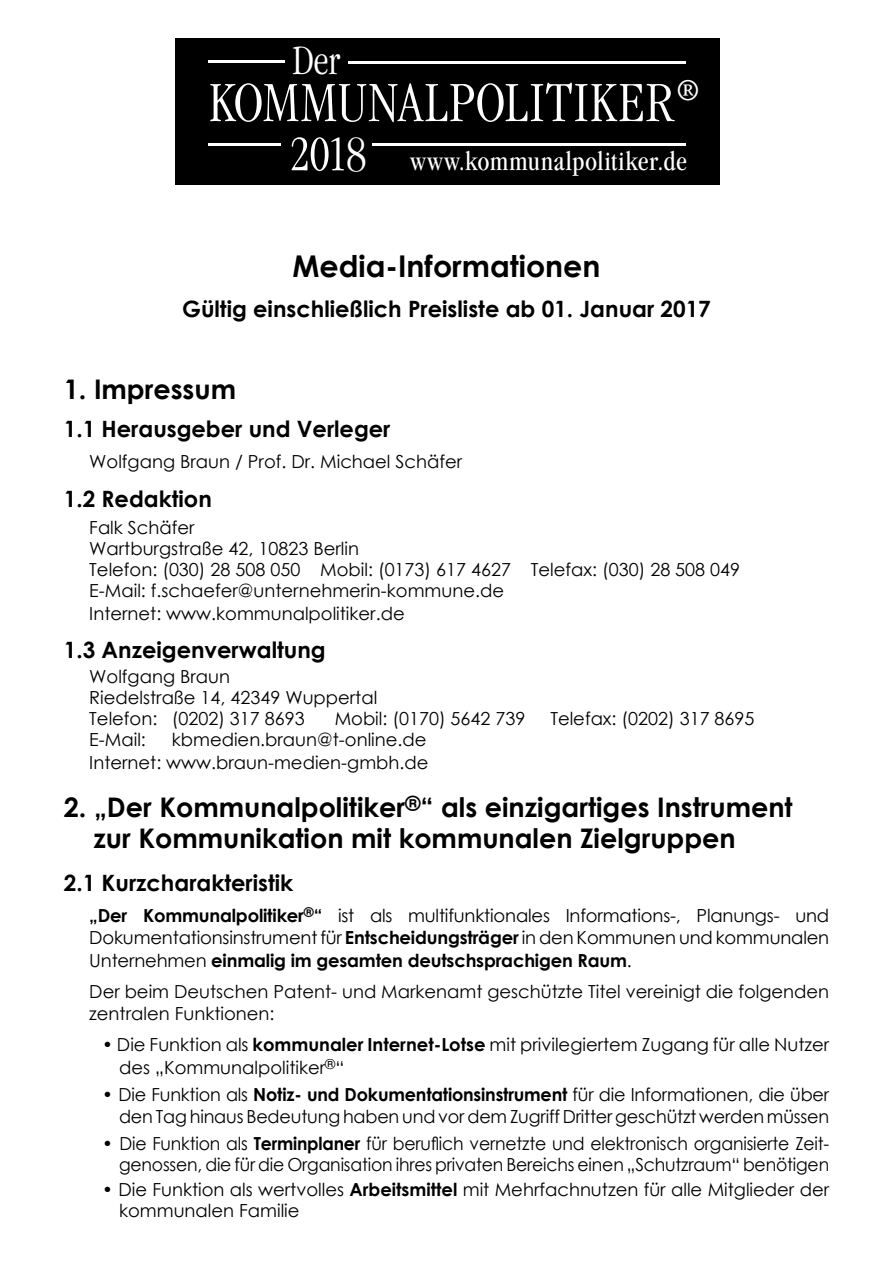
<style>
.page{position:relative;width:893px;height:1263px;background:#fff}
.page>*{position:absolute;margin:0;border:0;box-sizing:border-box;transform-origin:0 0}
.t1{font:300 condensed 58.8px "Garamond";letter-spacing:.005em;color:#fff}
.t2{font:54px "Garamond";color:#fff;scale:.89 1}
.t3{font:300 condensed 51.3px "Garamond";color:#fff}
.t4{font:300 condensed 42.75px "Garamond";color:#fff}
.t5{font:condensed 31.35px "Garamond";color:#fff}
.t6{font:700 30px "Century Gothic";color:#000}
.t7{font:condensed 27.45px "Garamond";letter-spacing:.02em;color:#fff}
.t8{font:700 27px/31.5px "Century Gothic";color:#000}
.t9{font:700 22.5px "Century Gothic";color:#000}
.t10{font:18px/22.5px "Century Gothic";color:#000}
.s1{font-weight:700}
</style>
<div class="page">
<div style="left:175px;top:38px;width:545px;height:146px;background:#000"></div>
<hr style="left:209px;top:61px;width:76px;height:2px;background:#fff">
<hr style="left:348px;top:61px;width:338px;height:2px;background:#fff">
<hr style="left:209px;top:144px;width:72px;height:2px;background:#fff">
<hr style="left:373px;top:144px;width:313px;height:2px;background:#fff">
<h3 class="t4" style="left:292px;top:37px;width:49px">Der</h3>
<h3 class="t5" style="left:676px;top:72px;width:27px">®</h3>
<h1 class="t1" style="left:209px;top:71px;width:468px">KOMMUNALPOLITIKER</h1>
<h3 class="t3" style="left:290px;top:126px;width:78px">2012</h3>
<h2 class="t2" style="left:345px;top:118px;width:27px">8</h2>
<h3 class="t7" style="left:410px;top:146px;width:278px">www.kommunalpolitiker.de</h3>
<h3 class="t6" style="left:293px;top:243px;width:309px">Media-Informationen</h3>
<p class="t9" style="left:182px;top:291px;width:530px">Gültig einschließlich Preisliste ab 01. Januar 2017</p>
<h3 class="t8" style="left:64px;top:372px;width:174px">1. Impressum</h3>
<p class="t9" style="left:64px;top:412px;width:328px">1.1 Herausgeber und Verleger</p>
<p class="t10" style="left:89px;top:450px;width:374px">Wolfgang Braun / Prof. Dr. Michael Schäfer</p>
<p class="t9" style="left:64px;top:481px;width:150px">1.2 Redaktion</p>
<p class="t10" style="left:89px;top:517px;width:652px;line-height:21.5px">Falk Schäfer<br>Wartburgstraße 42, 10823 Berlin<br>Telefon: (030) 28 508 050 Mobil: (0173) 617 4627 Telefax: (030) 28 508 049<br>E-Mail: f.schaefer@unternehmerin-kommune.de<br>Internet: www.kommunalpolitiker.de</p>
<p class="t9" style="left:64px;top:633px;width:263px">1.3 Anzeigenverwaltung</p>
<p class="t10" style="left:89px;top:666px;width:289px;line-height:21px">Wolfgang Braun<br>Riedelstraße 14, 42349 Wuppertal<br>Telefon: (0202) 317 8693</p>
<p class="t10" style="left:335px;top:707px;width:192px">Mobil: (0170) 5642 739</p>
<p class="t10" style="left:550px;top:707px;width:206px">Telefax: (0202) 317 8695</p>
<p class="t10" style="left:89px;top:728px;width:341px;text-align:right">kbmedien.braun@t-online.de<br>Internet: www.braun-medien-gmbh.de</p>
<h3 class="t8" style="left:94px;top:790px;width:701px;text-indent:-30px">2. „Der Kommunalpolitiker<sup>®</sup>“ als einzigartiges Instrument zur Kommunikation mit kommunalen Zielgruppen</h3>
<p class="t9" style="left:64px;top:866px;width:231px">2.1 Kurzcharakteristik</p>
<p class="t10" style="left:89px;top:904px;width:741px;text-align:justify"><span class="s1">„Der Kommunalpolitiker</span><sup>®</sup><span class="s1">“</span> ist als multifunktionales Informations-, Planungs- und Dokumentationsinstrument für <span class="s1">Entscheidungsträger</span> in den Kommunen und kommunalen Unternehmen <span class="s1">einmalig im gesamten deutschsprachigen Raum</span>.</p>
<p class="t10" style="left:89px;top:980px;width:741px">Der beim Deutschen Patent- und Markenamt geschützte Titel vereinigt die folgenden zentralen Funktionen:</p>
<p class="t10" style="left:119px;top:1033px;width:712px;text-indent:-17px">• Die Funktion als <span class="s1">kommunaler Internet-Lotse</span> mit privilegiertem Zugang für alle Nutzer des „Kommunalpolitiker<sup>®</sup>“</p>
<p class="t10" style="left:102px;top:1083px;width:729px;text-align:right">• Die Funktion als <span class="s1">Notiz- und Dokumentationsinstrument</span> für die Informationen, die über den Tag hinaus Bedeutung haben und vor dem Zugriff Dritter geschützt werden müssen</p>
<p class="t10" style="left:102px;top:1133px;width:729px;line-height:21px;text-align:right">• Die Funktion als <span class="s1">Terminplaner</span> für beruflich vernetzte und elektronisch organisierte Zeit&shy;genossen, die für die Organisation ihres privaten Bereichs einen „Schutzraum“ benötigen</p>
<p class="t10" style="left:119px;top:1179px;width:712px;line-height:21px;text-indent:-17px">• Die Funktion als wertvolles <span class="s1">Arbeitsmittel</span> mit Mehrfachnutzen für alle Mitglieder der kommunalen Familie</p>
<p class="t10" style="left:89px;top:728px;width:58px">E-Mail:</p>
</div>
